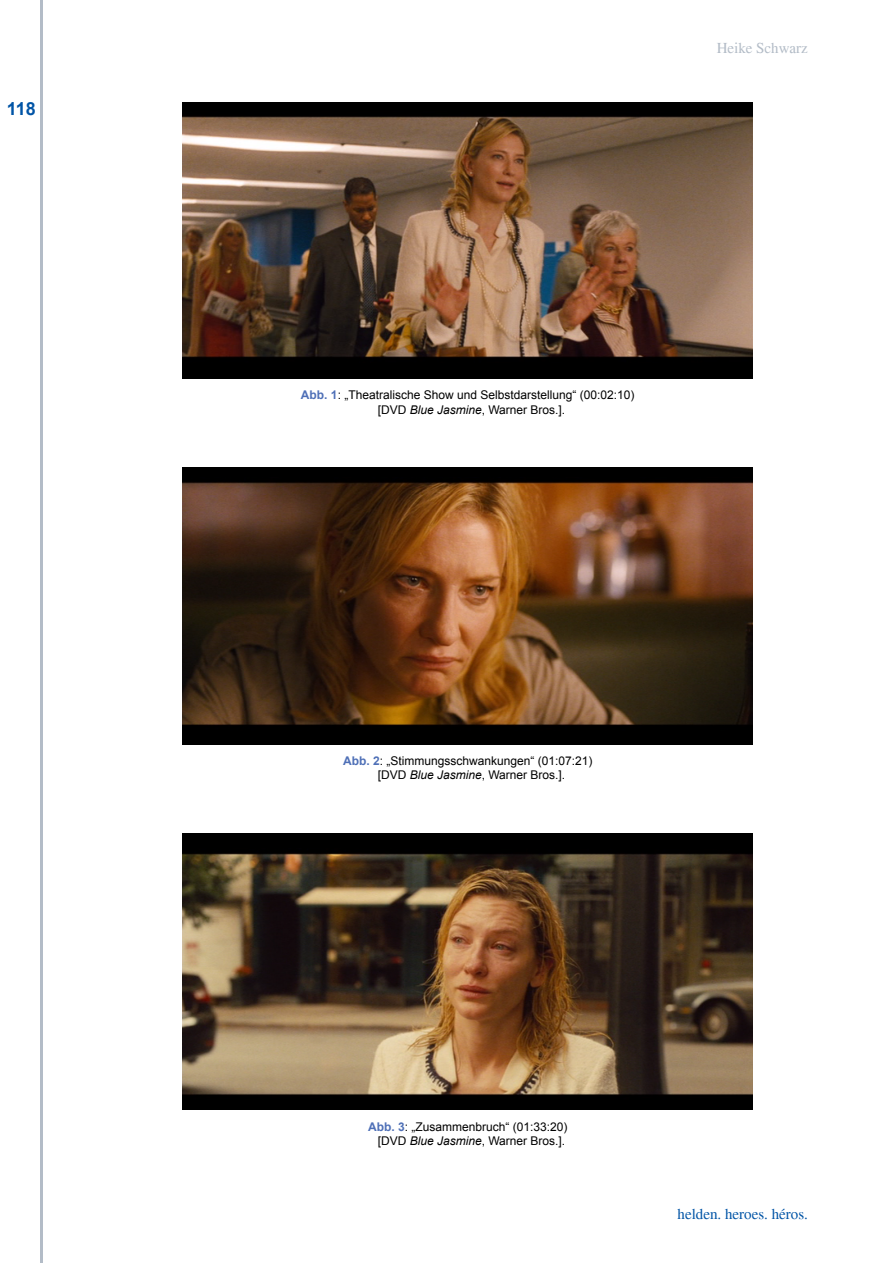
<style>
.page{position:relative;width:893px;height:1263px;background:#fff}
.page>*{position:absolute;margin:0;border:0;box-sizing:border-box;transform-origin:0 0}
.t1{font:700 18px "Arial";color:#0054a6}
.t2{font:15px "Times";color:#0054a6}
.t3{font:15px "Times";color:#b3bcc7}
.t4{font:12px/14.4px "Arial";color:#000}
.s1{font-weight:700;color:#4f70b7}
.s2{font-style:italic}
</style>
<div class="page">
<hr style="left:40px;top:0;width:3px;height:1263px;background:#b3bcc7">
<img style="left:183px;top:102px;width:570px;height:276px">
<img style="left:183px;top:468px;width:570px;height:276px">
<img style="left:183px;top:833px;width:570px;height:277px">
<h1 class="t1" style="left:7px;top:97px;width:31px">118</h1>
<p class="t3" style="left:717px;top:39px;width:93px">Heike Schwarz</p>
<p class="t4" style="left:378px;top:388px;width:258px;text-indent:-77px"><span class="s1">Abb. 1</span>: „Theatralische Show und Selbstdarstellung“ (00:02:10) [DVD <span class="s2">Blue Jasmine</span>, Warner Bros.].</p>
<p class="t4" style="left:378px;top:754px;width:216px;text-indent:-35px"><span class="s1">Abb. 2</span>: „Stimmungsschwankungen“ (01:07:21) [DVD <span class="s2">Blue Jasmine</span>, Warner Bros.].</p>
<p class="t4" style="left:368px;top:1119px;width:201px;text-align:right"><span class="s1">Abb. 3</span>: „Zusammenbruch“ (01:33:20) [DVD <span class="s2">Blue Jasmine</span>, Warner Bros.].</p>
<p class="t2" style="left:678px;top:1205px;width:132px">helden. heroes. héros.</p>
</div>
